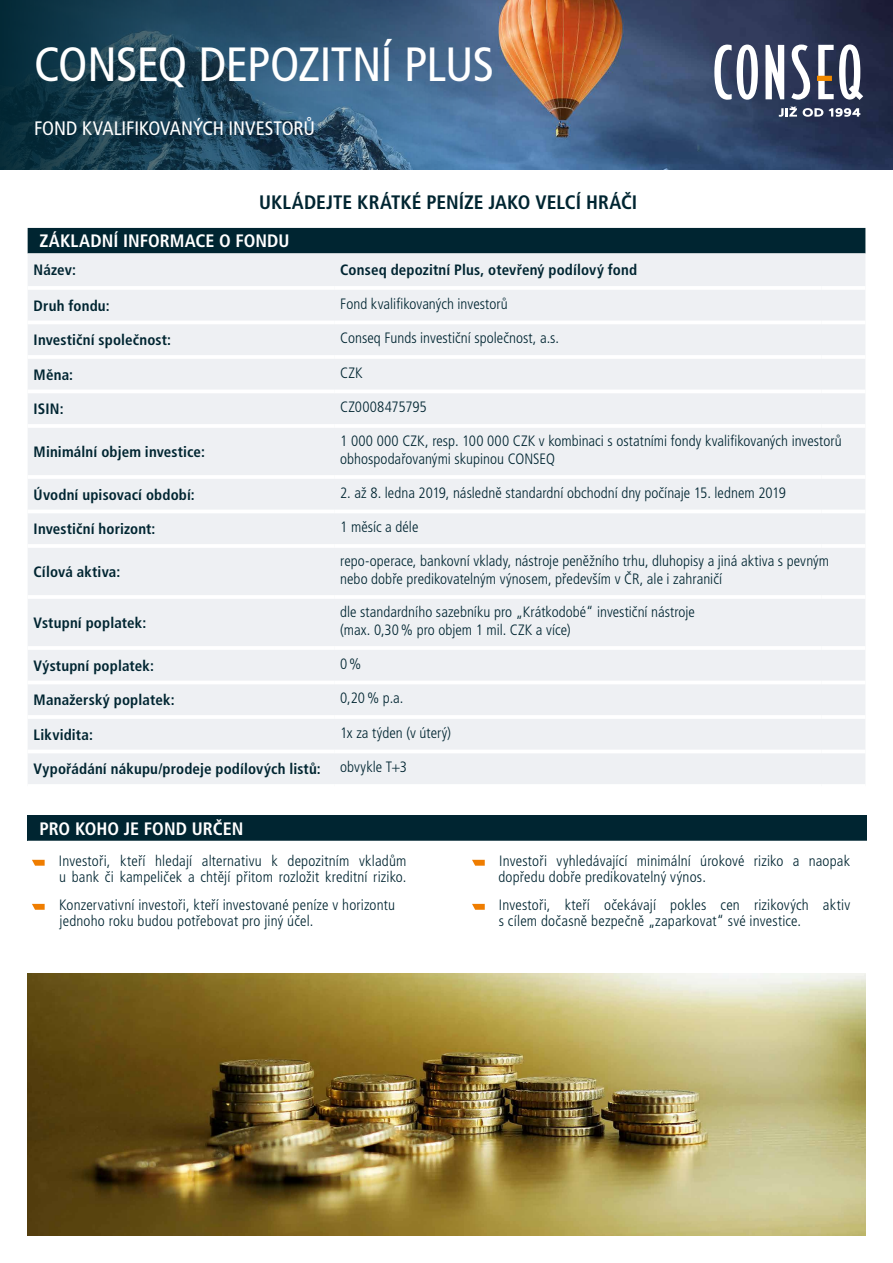
<style>
.page{position:relative;width:893px;height:1263px;background:#fff}
.page>*{position:absolute;margin:0;border:0;box-sizing:border-box;transform-origin:0 0}
.t1{font:condensed 48px "Frutiger LT Pro";letter-spacing:-.015em;color:#fff}
.t2{font:700 condensed 19.5px "Frutiger LT Pro";color:#002531}
.t3{font:condensed 19.5px "Frutiger LT Pro";color:#fff}
.t4{font:700 condensed 18px "Frutiger LT Pro";letter-spacing:.005em;color:#fff}
.t5{font:300 condensed 15px/16.5px "Frutiger LT Pro";letter-spacing:.005em;color:#002531}
.t6{font:700 condensed 15px "Frutiger LT Pro";letter-spacing:.01em;color:#002531}
</style>
<div class="page">
<div style="left:28px;top:228px;width:837px;height:25px;background:#002531"></div>
<div style="left:28px;top:253px;width:837px;height:531px;background:#eef0f3"></div>
<hr style="left:28px;top:286px;width:306px;height:4px;background:#fff">
<hr style="left:334px;top:286px;width:487px;height:4px;background:#fff">
<hr style="left:821px;top:286px;width:44px;height:4px;background:#fff">
<hr style="left:28px;top:321px;width:306px;height:3px;background:#fff">
<hr style="left:334px;top:321px;width:487px;height:3px;background:#fff">
<hr style="left:821px;top:321px;width:44px;height:3px;background:#fff">
<hr style="left:28px;top:355px;width:306px;height:4px;background:#fff">
<hr style="left:334px;top:355px;width:487px;height:4px;background:#fff">
<hr style="left:821px;top:355px;width:44px;height:4px;background:#fff">
<hr style="left:28px;top:390px;width:306px;height:3px;background:#fff">
<hr style="left:334px;top:390px;width:487px;height:3px;background:#fff">
<hr style="left:821px;top:390px;width:44px;height:3px;background:#fff">
<hr style="left:28px;top:424px;width:306px;height:4px;background:#fff">
<hr style="left:334px;top:424px;width:487px;height:4px;background:#fff">
<hr style="left:821px;top:424px;width:44px;height:4px;background:#fff">
<hr style="left:28px;top:475px;width:306px;height:4px;background:#fff">
<hr style="left:334px;top:475px;width:487px;height:4px;background:#fff">
<hr style="left:821px;top:475px;width:44px;height:4px;background:#fff">
<hr style="left:28px;top:510px;width:306px;height:3px;background:#fff">
<hr style="left:334px;top:510px;width:487px;height:3px;background:#fff">
<hr style="left:821px;top:510px;width:44px;height:3px;background:#fff">
<hr style="left:28px;top:544px;width:306px;height:4px;background:#fff">
<hr style="left:334px;top:544px;width:487px;height:4px;background:#fff">
<hr style="left:821px;top:544px;width:44px;height:4px;background:#fff">
<hr style="left:28px;top:595px;width:306px;height:4px;background:#fff">
<hr style="left:334px;top:595px;width:487px;height:4px;background:#fff">
<hr style="left:821px;top:595px;width:44px;height:4px;background:#fff">
<hr style="left:28px;top:646px;width:306px;height:4px;background:#fff">
<hr style="left:334px;top:646px;width:487px;height:4px;background:#fff">
<hr style="left:821px;top:646px;width:44px;height:4px;background:#fff">
<hr style="left:28px;top:681px;width:306px;height:3px;background:#fff">
<hr style="left:334px;top:681px;width:487px;height:3px;background:#fff">
<hr style="left:821px;top:681px;width:44px;height:3px;background:#fff">
<hr style="left:28px;top:715px;width:306px;height:4px;background:#fff">
<hr style="left:334px;top:715px;width:487px;height:4px;background:#fff">
<hr style="left:821px;top:715px;width:44px;height:4px;background:#fff">
<hr style="left:28px;top:750px;width:306px;height:3px;background:#fff">
<hr style="left:334px;top:750px;width:487px;height:3px;background:#fff">
<hr style="left:821px;top:750px;width:44px;height:3px;background:#fff">
<div style="left:28px;top:815px;width:839px;height:26px;background:#002531"></div>
<svg style="left:32px;top:860px;width:13px;height:6px"></svg>
<svg style="left:472px;top:860px;width:13px;height:6px"></svg>
<svg style="left:32px;top:904px;width:13px;height:6px"></svg>
<svg style="left:472px;top:904px;width:13px;height:6px"></svg>
<img style="left:28px;top:973px;width:837px;height:262px">
<img style="left:496px;top:0;width:397px;height:170px">
<svg style="left:0;top:0;width:496px;height:170px;background:#29506b"></svg>
<svg style="left:714px;top:45px;width:44px;height:55px"></svg>
<svg style="left:765px;top:45px;width:19px;height:54px"></svg>
<svg style="left:791px;top:45px;width:19px;height:55px"></svg>
<svg style="left:818px;top:44px;width:45px;height:56px"></svg>
<div style="left:817px;top:76px;width:15px;height:5px;background:#f18a00"></div>
<svg style="left:779px;top:107px;width:18px;height:10px"></svg>
<svg style="left:803px;top:108px;width:57px;height:9px"></svg>
<h1 class="t1" style="left:34px;top:36px;width:461px">CONSEQ DEPOZITNÍ PLUS</h1>
<h2 class="t3" style="left:34px;top:117px;width:283px">FOND KVALIFIKOVANÝCH INVESTORŮ</h2>
<h2 class="t2" style="left:259px;top:191px;width:380px">UKLÁDEJTE KRÁTKÉ PENÍZE JAKO VELCÍ HRÁČI</h2>
<p class="t4" style="left:40px;top:230px;width:252px">ZÁKLADNÍ INFORMACE O FONDU</p>
<p class="t6" style="left:34px;top:261px;width:44px">Název:</p>
<p class="t6" style="left:340px;top:261px;width:298px">Conseq depozitní Plus, otevřený podílový fond</p>
<p class="t6" style="left:34px;top:297px;width:78px">Druh fondu:</p>
<p class="t5" style="left:340px;top:295px;width:169px">Fond kvalifikovaných investorů</p>
<p class="t6" style="left:34px;top:331px;width:139px">Investiční společnost:</p>
<p class="t5" style="left:340px;top:330px;width:220px">Conseq Funds investiční společnost, a.s.</p>
<p class="t6" style="left:34px;top:366px;width:41px">Měna:</p>
<p class="t5" style="left:340px;top:364px;width:24px">CZK</p>
<p class="t6" style="left:34px;top:400px;width:31px">ISIN:</p>
<p class="t5" style="left:340px;top:399px;width:88px">CZ0008475795</p>
<p class="t6" style="left:34px;top:443px;width:173px">Minimální objem investice:</p>
<p class="t5" style="left:340px;top:432px;width:503px;line-height:18px">1 000 000 CZK, resp. 100 000 CZK v kombinaci s ostatními fondy kvalifikovaných investorů obhospodařovanými skupinou CONSEQ</p>
<p class="t6" style="left:34px;top:486px;width:163px">Úvodní upisovací období:</p>
<p class="t5" style="left:340px;top:484px;width:447px">2. až 8. ledna 2019, následně standardní obchodní dny počínaje 15. lednem 2019</p>
<p class="t6" style="left:34px;top:520px;width:123px">Investiční horizont:</p>
<p class="t5" style="left:340px;top:519px;width:80px">1 měsíc a déle</p>
<p class="t6" style="left:34px;top:563px;width:88px">Cílová aktiva:</p>
<p class="t5" style="left:340px;top:552px;width:490px;line-height:18px">repo-operace, bankovní vklady, nástroje peněžního trhu, dluhopisy a jiná aktiva s pevným nebo dobře predikovatelným výnosem, především v ČR, ale i zahraničí</p>
<p class="t6" style="left:34px;top:614px;width:114px">Vstupní poplatek:</p>
<p class="t5" style="left:340px;top:603px;width:356px;line-height:18px">dle standardního sazebníku pro „Krátkodobé“ investiční nástroje (max. 0,30% pro objem 1 mil. CZK a více)</p>
<p class="t6" style="left:34px;top:657px;width:122px">Výstupní poplatek:</p>
<p class="t5" style="left:340px;top:655px;width:23px">0%</p>
<p class="t6" style="left:34px;top:691px;width:142px">Manažerský poplatek:</p>
<p class="t5" style="left:340px;top:690px;width:65px">0,20% p.a.</p>
<p class="t6" style="left:34px;top:726px;width:61px">Likvidita:</p>
<p class="t5" style="left:340px;top:724px;width:112px">1x za týden (v úterý)</p>
<p class="t6" style="left:34px;top:760px;width:289px">Vypořádání nákupu/prodeje podílových listů:</p>
<p class="t5" style="left:340px;top:759px;width:68px">obvykle T+3</p>
<p class="t4" style="left:40px;top:818px;width:205px">PRO KOHO JE FOND URČEN</p>
<p class="t5" style="left:59px;top:852px;width:349px">Investoři, kteří hledají alternativu k depozitním vkladům u bank či kampeliček a chtějí přitom rozložit kreditní riziko.</p>
<p class="t5" style="left:498px;top:852px;width:353px">Investoři vyhledávající minimální úrokové riziko a naopak dopředu dobře predikovatelný výnos.</p>
<p class="t5" style="left:59px;top:896px;width:338px">Konzervativní investoři, kteří investované peníze v horizontu jednoho roku budou potřebovat pro jiný účel.</p>
<p class="t5" style="left:499px;top:896px;width:353px">Investoři, kteří očekávají pokles cen rizikových aktiv s cílem dočasně bezpečně „zaparkovat“ své investice.</p>
</div>
